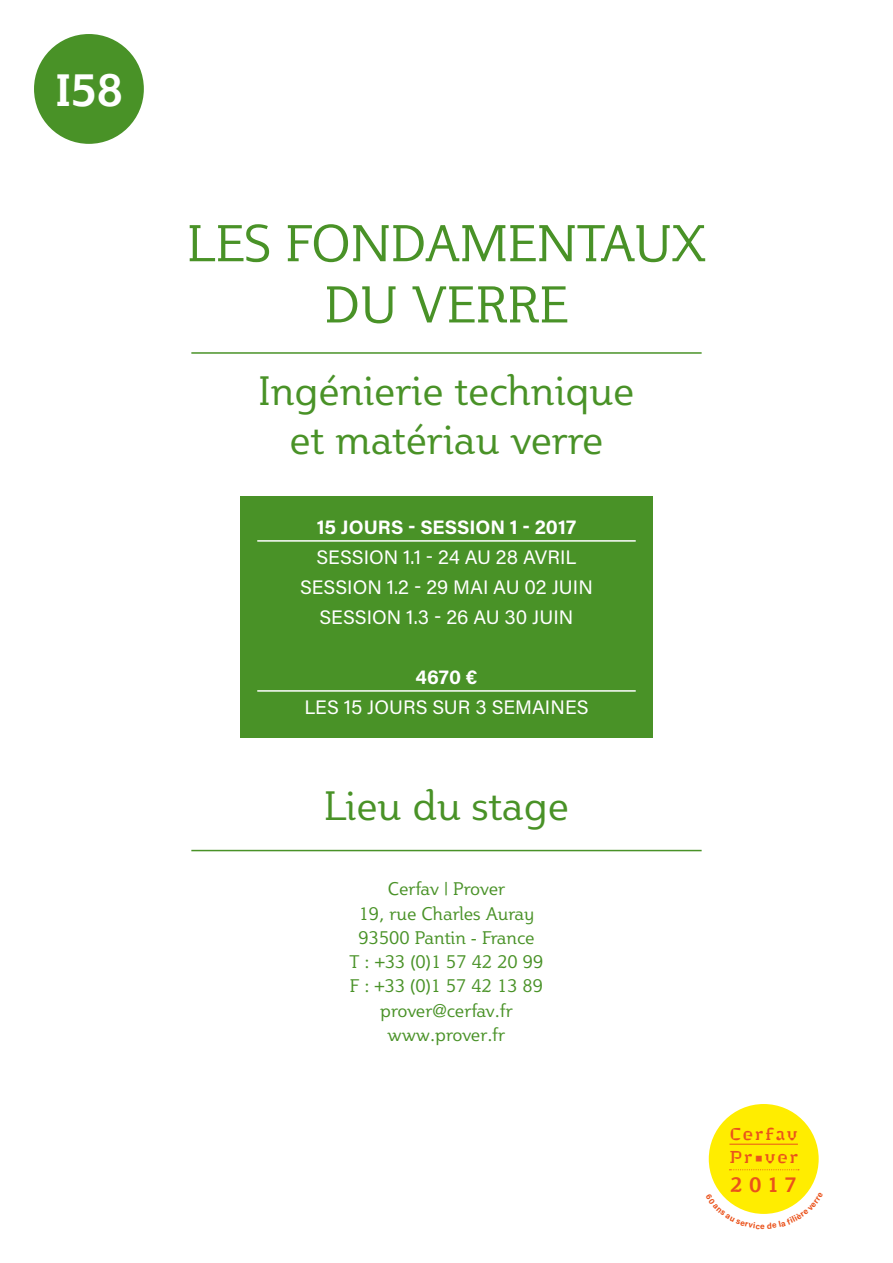
<style>
.page{position:relative;width:893px;height:1263px;background:#fff}
.page>*{position:absolute;margin:0;border:0;box-sizing:border-box;transform-origin:0 0}
.grand_titre_page_for{font:51px/61.2px "Plume";color:#499227;text-align:center}
.Code_dans_polygone{font:700 45px "Plume";color:#fff}
.sous_titre_formation{font:40.5px/48.6px "Plume";color:#499227;text-align:center}
.lieu_du_stage{font:40.5px "Plume";color:#499227}
.t1{font:700 20.7px "Plume";color:#ea521b}
.t2{font:19.5px/30px "Acumin Pro";color:#fff;text-align:center}
.adresse{font:18px "Plume";color:#499227}
.t3{font:15px "Minuscule 2";letter-spacing:.06em;color:#ea521b}
.s1{font-weight:700}
</style>
<div class="page">
<hr style="left:191px;top:352px;width:511px;height:2px;background:#499227">
<hr style="left:191px;top:850px;width:511px;height:1px;background:#499227">
<div style="left:240px;top:496px;width:413px;height:241px;background:#499227"></div>
<hr style="left:257px;top:540px;width:379px;height:2px;background:#fff">
<hr style="left:257px;top:690px;width:379px;height:2px;background:#fff">
<div style="left:34px;top:34px;width:110px;height:110px;background:#499227;border-radius:50%"></div>
<div style="left:709px;top:1104px;width:110px;height:110px;background:#ffed00;border-radius:50%"></div>
<hr style="left:729px;top:1144px;width:69px;height:1px;background:#ea521b">
<svg style="left:729px;top:1169px;width:70px;height:1px"></svg>
<svg style="left:720px;top:1192px;width:88px;height:22px"></svg>
<p class="Code_dans_polygone" style="left:55px;top:61px;width:69px">I58</p>
<p class="grand_titre_page_for" style="left:187px;top:212px;width:520px">LES FONDAMENTAUX<br>DU VERRE</p>
<p class="sous_titre_formation" style="left:259px;top:366px;width:377px">Ingénierie technique et matériau verre</p>
<p class="t2" style="left:300px;top:511px;width:294px"><span class="s1">15 JOURS - SESSION 1 - 2017<br></span>SESSION 1.1 - 24 AU 28 AVRIL<br>SESSION 1.2 - 29 MAI AU 02 JUIN<br>SESSION 1.3 - 26 AU 30 JUIN</p>
<p class="t2" style="left:304px;top:661px;width:286px"><span class="s1">4670 €<br></span>LES 15 JOURS SUR 3 SEMAINES</p>
<p class="lieu_du_stage" style="left:324px;top:781px;width:246px">Lieu du stage</p>
<p class="adresse" style="left:388px;top:878px;width:119px">Cerfav | Prover</p>
<p class="adresse" style="left:359px;top:902px;width:177px">19, rue Charles Auray</p>
<p class="adresse" style="left:358px;top:926px;width:177px">93500 Pantin - France</p>
<p class="adresse" style="left:350px;top:951px;width:195px">T : +33 (0)1 57 42 20 99</p>
<p class="adresse" style="left:350px;top:975px;width:195px">F : +33 (0)1 57 42 13 89</p>
<p class="adresse" style="left:380px;top:999px;width:134px">prover@cerfav.fr</p>
<p class="adresse" style="left:388px;top:1023px;width:119px">www.prover.fr</p>
<p class="t3" style="left:729px;top:1125px;width:70px">Cerfav</p>
<p class="t3" style="left:729px;top:1147px;width:71px">Prover</p>
<p class="t1" style="left:731px;top:1171px;width:67px">2017</p>
</div>
